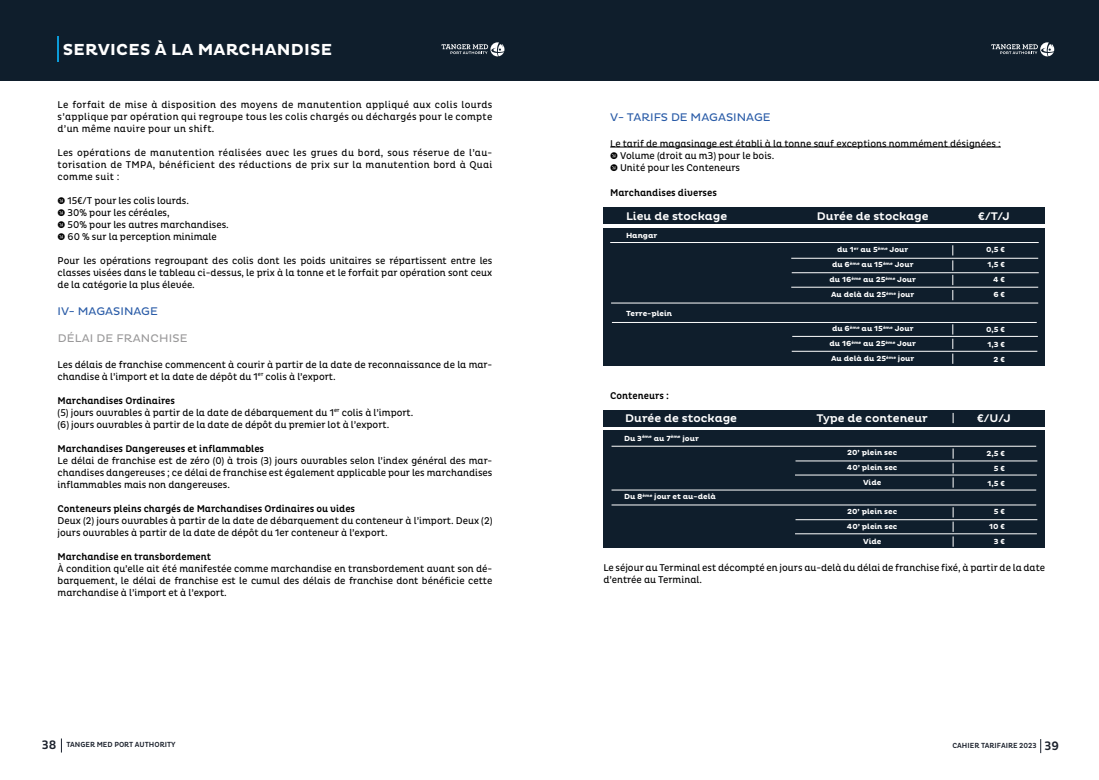
<style>
.page{position:relative;width:1099px;height:780px;background:#fff}
.page>*{position:absolute;margin:0;border:0;box-sizing:border-box;transform-origin:0 0}
.t1{font:700 16.25px "Pluto";letter-spacing:.015em;color:#fff}
.t2{font:500 11.25px "Pluto";color:#fff}
.t3{font:11.25px "Pluto";color:#295ba7}
.t4{font:11.25px "Pluto";letter-spacing:.015em;color:#9a999a}
.t5{font:10px/12px "Pluto Cond";color:#000}
.t6{font:500 10px "Pluto Cond";color:#000}
.t7{font:700 7.5px/15px "Pluto";color:#fff;text-align:center}
.t8{font:500 7.5px "Pluto Cond";color:#1b212c}
.s1{font-family:"Klavika Arrows"}
.s2{font-weight:500}
.s3{font-size:12.5px}
</style>
<div class="page">
<svg style="left:61px;top:738px;width:1px;height:14px"></svg>
<svg style="left:1040px;top:739px;width:1px;height:14px"></svg>
<div style="left:603px;top:430px;width:442px;height:117px;background:#0f1e2c"></div>
<div style="left:603px;top:228px;width:442px;height:137px;background:#0f1e2c"></div>
<div style="left:0;top:0;width:1098px;height:81px;background:#0f1e2c"></div>
<hr style="left:610px;top:147px;width:390px;height:1px;background:#000">
<div style="left:603px;top:207px;width:442px;height:17px;background:#0f1e2c"></div>
<hr style="left:610px;top:242px;width:428px;height:1px;background:#fff">
<hr style="left:791px;top:272px;width:247px;height:1px;background:#fff">
<hr style="left:792px;top:336px;width:245px;height:1px;background:#fff">
<hr style="left:791px;top:258px;width:247px;height:1px;background:#fff">
<hr style="left:612px;top:322px;width:424px;height:1px;background:#fff">
<hr style="left:791px;top:287px;width:247px;height:1px;background:#fff">
<hr style="left:791px;top:351px;width:246px;height:1px;background:#fff">
<hr style="left:611px;top:303px;width:427px;height:1px;background:#fff">
<div style="left:603px;top:409px;width:442px;height:17px;background:#0f1e2c"></div>
<hr style="left:795px;top:460px;width:242px;height:1px;background:#fff">
<hr style="left:795px;top:519px;width:242px;height:1px;background:#fff">
<hr style="left:611px;top:446px;width:425px;height:1px;background:#fff">
<hr style="left:611px;top:504px;width:425px;height:1px;background:#fff">
<hr style="left:611px;top:489px;width:425px;height:1px;background:#fff">
<hr style="left:795px;top:474px;width:241px;height:1px;background:#fff">
<hr style="left:795px;top:533px;width:241px;height:1px;background:#fff">
<hr style="left:57px;top:37px;width:2px;height:25px;background:#0b9bd8">
<svg style="left:952px;top:245px;width:1px;height:55px"></svg>
<svg style="left:952px;top:324px;width:1px;height:40px"></svg>
<svg style="left:952px;top:448px;width:1px;height:39px"></svg>
<svg style="left:952px;top:507px;width:1px;height:39px"></svg>
<svg style="left:441px;top:42px;width:63px;height:14px"></svg>
<svg style="left:991px;top:42px;width:63px;height:14px"></svg>
<h1 class="t1" style="left:63px;top:41px;width:271px">SERVICES À LA MARCHANDISE</h1>
<p class="t5" style="left:58px;top:99px;width:436px;text-align:justify">Le forfait de mise à disposition des moyens de manutention appliqué aux colis lourds s’applique par opération qui regroupe tous les colis chargés ou déchargés pour le compte d’un même navire pour un shift.</p>
<p class="t5" style="left:58px;top:147px;width:436px;text-align:justify">Les opérations de manutention réalisées avec les grues du bord, sous réserve de l’au&shy;torisation de TMPA, bénéficient des réductions de prix sur la manutention bord à Quai comme suit :</p>
<p class="t5" style="left:58px;top:195px;width:173px"><span class="s1">V</span> 15€/T pour les colis lourds.<br><span class="s1">V</span> 30% pour les céréales,<br><span class="s1">V</span> 50% pour les autres marchandises.<br><span class="s1">V</span> 60 % sur la perception minimale</p>
<p class="t5" style="left:58px;top:255px;width:436px;text-align:justify">Pour les opérations regroupant des colis dont les poids unitaires se répartissent entre les classes visées dans le tableau ci-dessus, le prix à la tonne et le forfait par opération sont ceux de la catégorie la plus élevée.</p>
<p class="t3" style="left:58px;top:305px;width:102px">IV- MAGASINAGE</p>
<p class="t4" style="left:58px;top:332px;width:131px">DÉLAI DE FRANCHISE</p>
<p class="t5" style="left:58px;top:358px;width:436px">Les délais de franchise commencent à courir à partir de la date de reconnaissance de la mar&shy;chandise à l’import et la date de dépôt du 1<sup>er</sup> colis à l’export.</p>
<p class="t5" style="left:58px;top:394px;width:357px"><span class="s2">Marchandises Ordinaires<br></span>(5) jours ouvrables à partir de la date de débarquement du 1<sup>er</sup> colis à l’import. (6) jours ouvrables à partir de la date de dépôt du premier lot à l’export.</p>
<p class="t6" style="left:58px;top:442px;width:208px">Marchandises Dangereuses et inflammables</p>
<p class="t5" style="left:58px;top:454px;width:436px;text-align:justify">Le délai de franchise est de zéro (0) à trois (3) jours ouvrables selon l’index général des mar&shy;chandises dangereuses ; ce délai de franchise est également applicable pour les marchandises inflammables mais non dangereuses.</p>
<p class="t6" style="left:58px;top:502px;width:299px">Conteneurs pleins chargés de Marchandises Ordinaires ou vides</p>
<p class="t5" style="left:58px;top:514px;width:436px">Deux (2) jours ouvrables à partir de la date de débarquement du conteneur à l’import. Deux (2) jours ouvrables à partir de la date de dépôt du 1er conteneur à l’export.</p>
<p class="t6" style="left:58px;top:550px;width:155px">Marchandise en transbordement</p>
<p class="t5" style="left:58px;top:562px;width:436px;text-align:justify">À condition qu’elle ait été manifestée comme marchandise en transbordement avant son dé&shy;barquement, le délai de franchise est le cumul des délais de franchise dont bénéficie cette marchandise à l’import et à l’export.</p>
<p class="t3" style="left:610px;top:111px;width:162px">V- TARIFS DE MAGASINAGE</p>
<p class="t5" style="left:610px;top:137px;width:392px">Le tarif de magasinage est établi à la tonne sauf exceptions nommément désignées :<br><span class="s1">V</span> Volume (droit au m3) pour le bois.<br><span class="s1">V</span> Unité pour les Conteneurs</p>
<p class="t6" style="left:610px;top:187px;width:108px">Marchandises diverses</p>
<p class="t2" style="left:626px;top:210px;width:103px">Lieu de stockage</p>
<p class="t2" style="left:816px;top:210px;width:113px">Durée de stockage</p>
<p class="t2" style="left:978px;top:210px;width:33px">€/T/J</p>
<p class="t7" style="left:626px;top:228px;width:33px">Hangar</p>
<p class="t7" style="left:626px;top:306px;width:47px">Terre-plein</p>
<p class="t6" style="left:610px;top:390px;width:60px">Conteneurs :</p>
<p class="t7" style="left:829px;top:242px;width:88px">du 1<sup>er</sup> au 5<sup>ème</sup> Jour<br>du 6<sup>ème</sup> au 15<sup>ème</sup> Jour du 16<sup>ème</sup> au 25<sup>ème</sup> Jour<br>Au delà du 25<sup>ème</sup> jour</p>
<p class="t7" style="left:829px;top:321px;width:88px">du 6<sup>ème</sup> au 15<sup>ème</sup> Jour du 16<sup>ème</sup> au 25<sup>ème</sup> Jour<br>Au delà du 25<sup>ème</sup> jour</p>
<p class="t2" style="left:625px;top:412px;width:113px">Durée de stockage</p>
<p class="t2" style="left:816px;top:412px;width:113px">Type de conteneur</p>
<p class="t7" style="left:624px;top:431px;width:76px">Du 3<sup>ème</sup> au 7<sup>ème</sup> jour</p>
<p class="t7" style="left:624px;top:489px;width:93px">Du 8<sup>ème</sup> jour et au-delà</p>
<p class="t7" style="left:846px;top:445px;width:52px">20’ plein sec<br>40’ plein sec<br>Vide</p>
<p class="t7" style="left:847px;top:503px;width:52px">20’ plein sec<br>40’ plein sec<br>Vide</p>
<p class="t7" style="left:986px;top:242px;width:20px;text-align:right">0,5 €<br>1,5 €<br>4 €<br>6 €</p>
<p class="t7" style="left:986px;top:322px;width:20px;text-align:right">0,5 €<br>1,3 €<br>2 €</p>
<p class="t2" style="left:977px;top:412px;width:35px">€/U/J</p>
<p class="t7" style="left:986px;top:446px;width:20px;text-align:right">2,5 €<br>5 €<br>1,5 €</p>
<p class="t7" style="left:989px;top:504px;width:17px;text-align:right">5 €<br>10 €<br>3 €</p>
<p class="t5" style="left:603px;top:561px;width:443px">Le séjour au Terminal est décompté en jours au-delà du délai de franchise fixé, à partir de la date d’entrée au Terminal.</p>
<p class="t8" style="left:42px;top:740px;width:135px"><span class="s3">38</span> TANGER MED PORT AUTHORITY</p>
<p class="t8" style="left:952px;top:741px;width:108px">CAHIER TARIFAIRE 2023 <span class="s3">39</span></p>
</div>
